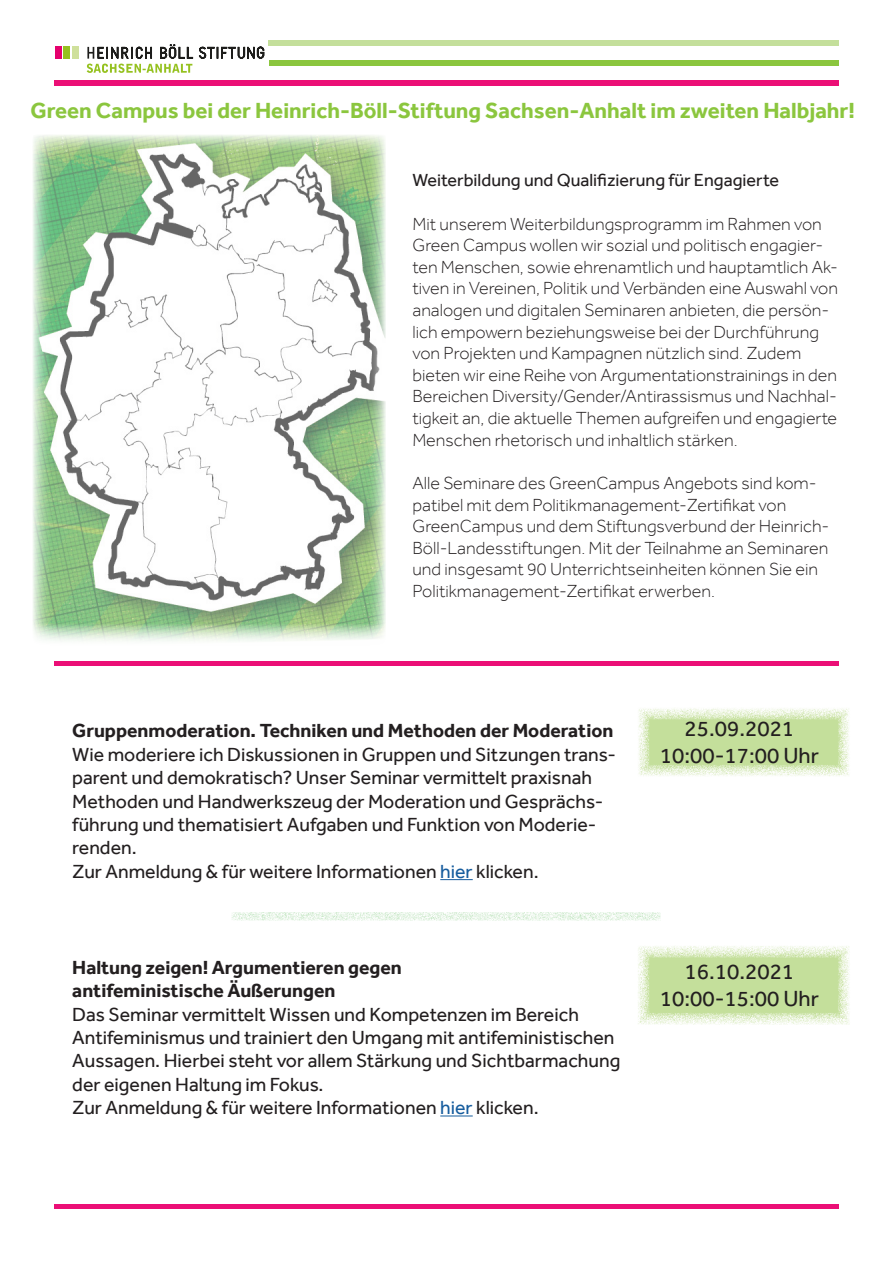
<style>
.page{position:relative;width:893px;height:1263px;background:#fff}
.page>*{position:absolute;margin:0;border:0;box-sizing:border-box;transform-origin:0 0}
.t1{font:700 22.5px "Effra";color:#8bc63e}
.t2{font:22.5px "Effra";color:#231f20}
.t3{font:19.5px/23.4px "Effra";color:#231f20}
.t4{font:700 19.5px "Effra";color:#231f20}
.t5{font:300 18px/21.6px "Effra";color:#231f20}
.t6{font:18px "Effra";color:#231f20}
.s1{color:#175d9e}
</style>
<div class="page">
<svg style="left:638px;top:708px;width:211px;height:68px;background:#d2e6b3"></svg>
<svg style="left:638px;top:946px;width:212px;height:79px;background:#d1e6b2"></svg>
<img style="left:33px;top:135px;width:352px;height:506px">
<div style="left:72px;top:46px;width:7px;height:13px;background:#cfe09b"></div>
<div style="left:63px;top:46px;width:7px;height:13px;background:#95c11f"></div>
<div style="left:55px;top:46px;width:7px;height:13px;background:#e5006d"></div>
<svg style="left:87px;top:44px;width:177px;height:29px"></svg>
<div style="left:269px;top:40px;width:570px;height:5px;background:#c4df9b"></div>
<div style="left:54px;top:80px;width:785px;height:5px;background:#eb0f76"></div>
<div style="left:269px;top:60px;width:570px;height:5px;background:#8bc63e"></div>
<hr style="left:54px;top:661px;width:785px;height:4px;background:#eb0f76">
<hr style="left:440px;top:879px;width:33px;height:1px;background:#175d9e">
<hr style="left:440px;top:1115px;width:33px;height:1px;background:#175d9e">
<hr style="left:54px;top:1205px;width:785px;height:4px;background:#eb0f76">
<svg style="left:232px;top:912px;width:429px;height:9px;fill:#edf7ed"></svg>
<p class="t1" style="left:31px;top:97px;width:826px">Green Campus bei der Heinrich-Böll-Stiftung Sachsen-Anhalt im zweiten Halbjahr!</p>
<p class="t6" style="left:412px;top:170px;width:368px">Weiterbildung und Qualifizierung für Engagierte</p>
<p class="t5" style="left:412px;top:213px;width:427px">Mit unserem Weiterbildungsprogramm im Rahmen von Green Campus wollen wir sozial und politisch engagier&shy;ten Menschen, sowie ehrenamtlich und hauptamtlich Ak&shy;tiven in Vereinen, Politik und Verbänden eine Auswahl von analogen und digitalen Seminaren anbieten, die persön&shy;lich empowern beziehungsweise bei der Durchführung von Projekten und Kampagnen nützlich sind. Zudem bieten wir eine Reihe von Argumentationstrainings in den Bereichen Diversity/Gender/Antirassismus und Nachhal&shy;tigkeit an, die aktuelle Themen aufgreifen und engagierte Menschen rhetorisch und inhaltlich stärken.</p>
<p class="t5" style="left:412px;top:472px;width:418px">Alle Seminare des GreenCampus Angebots sind kom&shy;patibel mit dem Politikmanagement-Zertifikat von GreenCampus und dem Stiftungsverbund der Heinrich-Böll-Landesstiftungen. Mit der Teilnahme an Seminaren und insgesamt 90 Unterrichtseinheiten können Sie ein Politikmanagement-Zertifikat erwerben.</p>
<p class="t4" style="left:72px;top:719px;width:543px">Gruppenmoderation. Techniken und Methoden der Moderation</p>
<p class="t3" style="left:72px;top:742px;width:545px">Wie moderiere ich Diskussionen in Gruppen und Sitzungen trans&shy;parent und demokratisch? Unser Seminar vermittelt praxisnah Methoden und Handwerkszeug der Moderation und Gesprächs&shy;führung und thematisiert Aufgaben und Funktion von Moderie&shy;renden.</p>
<p class="t3" style="left:72px;top:859px;width:468px">Zur Anmeldung &amp; für weitere Informationen <span class="s1">hier</span> klicken.</p>
<p class="t4" style="left:72px;top:955px;width:331px">Haltung zeigen! Argumentieren gegen</p>
<p class="t4" style="left:72px;top:979px;width:265px">antifeministische Äußerungen</p>
<p class="t3" style="left:72px;top:1002px;width:550px">Das Seminar vermittelt Wissen und Kompetenzen im Bereich Antifeminismus und trainiert den Umgang mit antifeministischen Aussagen. Hierbei steht vor allem Stärkung und Sichtbarmachung der eigenen Haltung im Fokus.</p>
<p class="t3" style="left:72px;top:1096px;width:468px">Zur Anmeldung &amp; für weitere Informationen <span class="s1">hier</span> klicken.</p>
<p class="t2" style="left:685px;top:715px;width:111px">25.09.2021</p>
<p class="t2" style="left:660px;top:742px;width:161px">10:00-17:00 Uhr</p>
<p class="t2" style="left:685px;top:958px;width:111px">16.10.2021</p>
<p class="t2" style="left:660px;top:985px;width:161px">10:00-15:00 Uhr</p>
</div>
